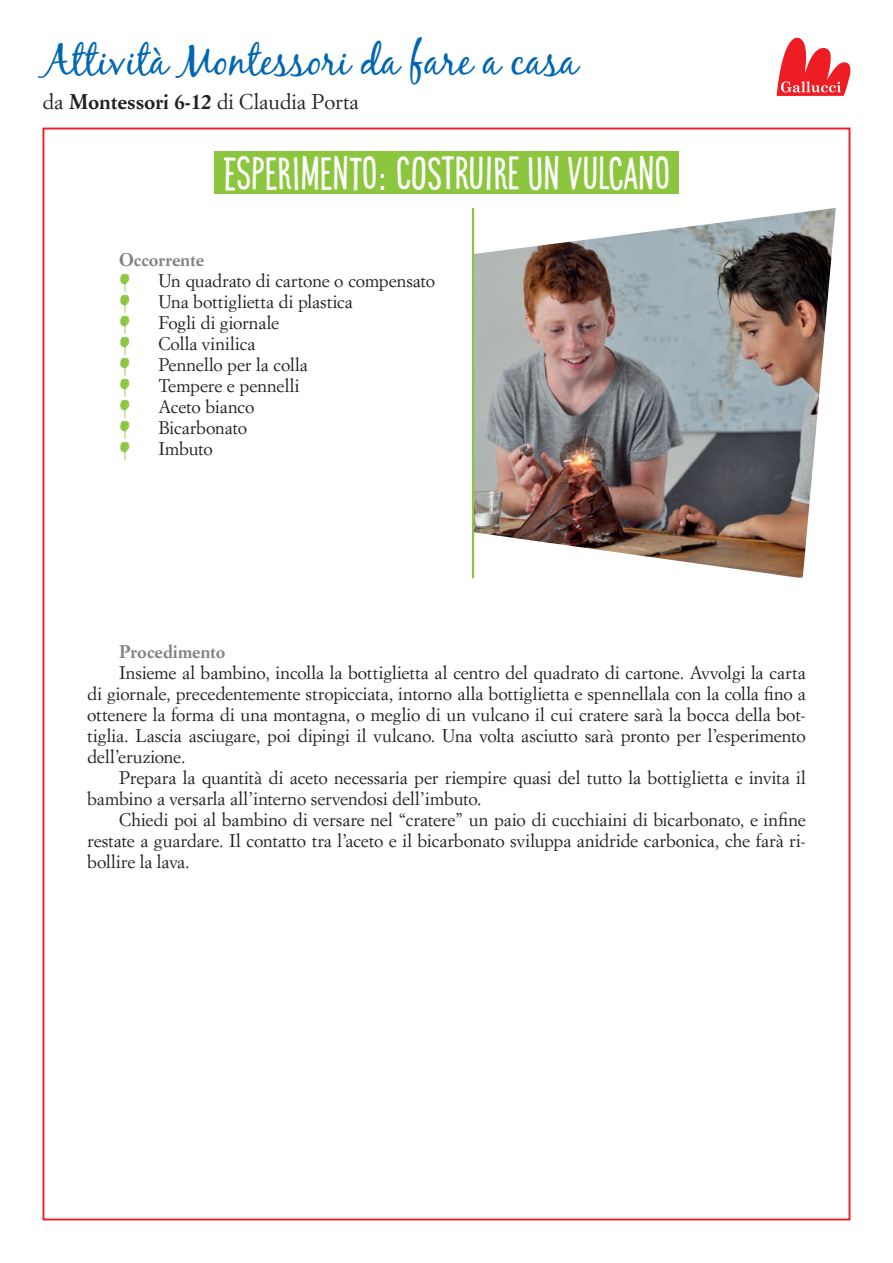
<style>
.page{position:relative;width:893px;height:1263px;background:#fff}
.page>*{position:absolute;margin:0;border:0;box-sizing:border-box;transform-origin:0 0}
.t1{font:45px "Jackand Zoe Jack Jumpy";color:#fff}
.t2{font:42px "Black Jack";color:#0166b3}
.t3{font:21px "Simoncini Garamond";color:#231f20}
.testo_6-12{font:18px/21px "Simoncini Garamond";letter-spacing:-.005em;color:#231f20;text-align:justify}
.titoletto_F{font:700 18px "Simoncini Garamond";color:#808285}
.s1{font-weight:700}
.s2{font-family:"Drawzing";font-size:30px;color:#8bc63e}
</style>
<div class="page">
<svg style="left:777px;top:37px;width:74px;height:59px"></svg>
<svg style="left:124px;top:279px;width:2px;height:13px"></svg>
<svg style="left:124px;top:300px;width:2px;height:13px"></svg>
<svg style="left:124px;top:321px;width:2px;height:13px"></svg>
<svg style="left:124px;top:342px;width:2px;height:13px"></svg>
<svg style="left:124px;top:363px;width:2px;height:13px"></svg>
<svg style="left:124px;top:384px;width:2px;height:13px"></svg>
<svg style="left:124px;top:405px;width:2px;height:13px"></svg>
<svg style="left:124px;top:426px;width:2px;height:13px"></svg>
<svg style="left:124px;top:447px;width:2px;height:13px"></svg>
<img style="left:474px;top:208px;width:362px;height:370px">
<hr style="left:472px;top:208px;width:2px;height:370px;background:#8bc63e">
<div style="left:214px;top:151px;width:465px;height:43px;background:#8bc63e"></div>
<h2 class="t2" style="left:43px;top:35px;width:537px">Attività Montessori da fare a casa</h2>
<p class="t3" style="left:43px;top:88px;width:318px">da <span class="s1">Montessori 6-12</span> di Claudia Porta</p>
<p class="t1" style="left:223px;top:148px;width:449px">ESPERIMENTO: COSTRUIRE UN VULCANO</p>
<p class="titoletto_F" style="left:119px;top:249px;width:86px">Occorrente</p>
<p class="testo_6-12" style="left:119px;top:270px;width:318px"><span class="s2">•</span> Un quadrato di cartone o compensato</p>
<p class="testo_6-12" style="left:119px;top:291px;width:235px"><span class="s2">•</span> Una bottiglietta di plastica</p>
<p class="testo_6-12" style="left:119px;top:312px;width:162px"><span class="s2">•</span> Fogli di giornale</p>
<p class="testo_6-12" style="left:119px;top:333px;width:138px"><span class="s2">•</span> Colla vinilica</p>
<p class="testo_6-12" style="left:119px;top:354px;width:190px"><span class="s2">•</span> Pennello per la colla</p>
<p class="testo_6-12" style="left:119px;top:375px;width:182px"><span class="s2">•</span> Tempere e pennelli</p>
<p class="testo_6-12" style="left:119px;top:396px;width:137px"><span class="s2">•</span> Aceto bianco</p>
<p class="testo_6-12" style="left:119px;top:417px;width:129px"><span class="s2">•</span> Bicarbonato</p>
<p class="testo_6-12" style="left:119px;top:438px;width:95px"><span class="s2">•</span> Imbuto</p>
<p class="titoletto_F" style="left:119px;top:641px;width:108px">Procedimento</p>
<p class="testo_6-12" style="left:87px;top:662px;width:720px;text-indent:32px">Insieme al bambino, incolla la bottiglietta al centro del quadrato di cartone. Avvolgi la carta di giornale, precedentemente stropicciata, intorno alla bottiglietta e spennellala con la colla fino a ottenere la forma di una montagna, o meglio di un vulcano il cui cratere sarà la bocca della bot&shy;tiglia. Lascia asciugare, poi dipingi il vulcano. Una volta asciutto sarà pronto per l’esperimento dell’eruzione.</p>
<p class="testo_6-12" style="left:87px;top:767px;width:720px;text-indent:32px">Prepara la quantità di aceto necessaria per riempire quasi del tutto la bottiglietta e invita il bambino a versarla all’interno servendosi dell’imbuto.</p>
<p class="testo_6-12" style="left:87px;top:809px;width:720px;text-indent:32px">Chiedi poi al bambino di versare nel “cratere” un paio di cucchiaini di bicarbonato, e infine restate a guardare. Il contatto tra l’aceto e il bicarbonato sviluppa anidride carbonica, che farà ri&shy;bollire la lava.</p>
</div>
